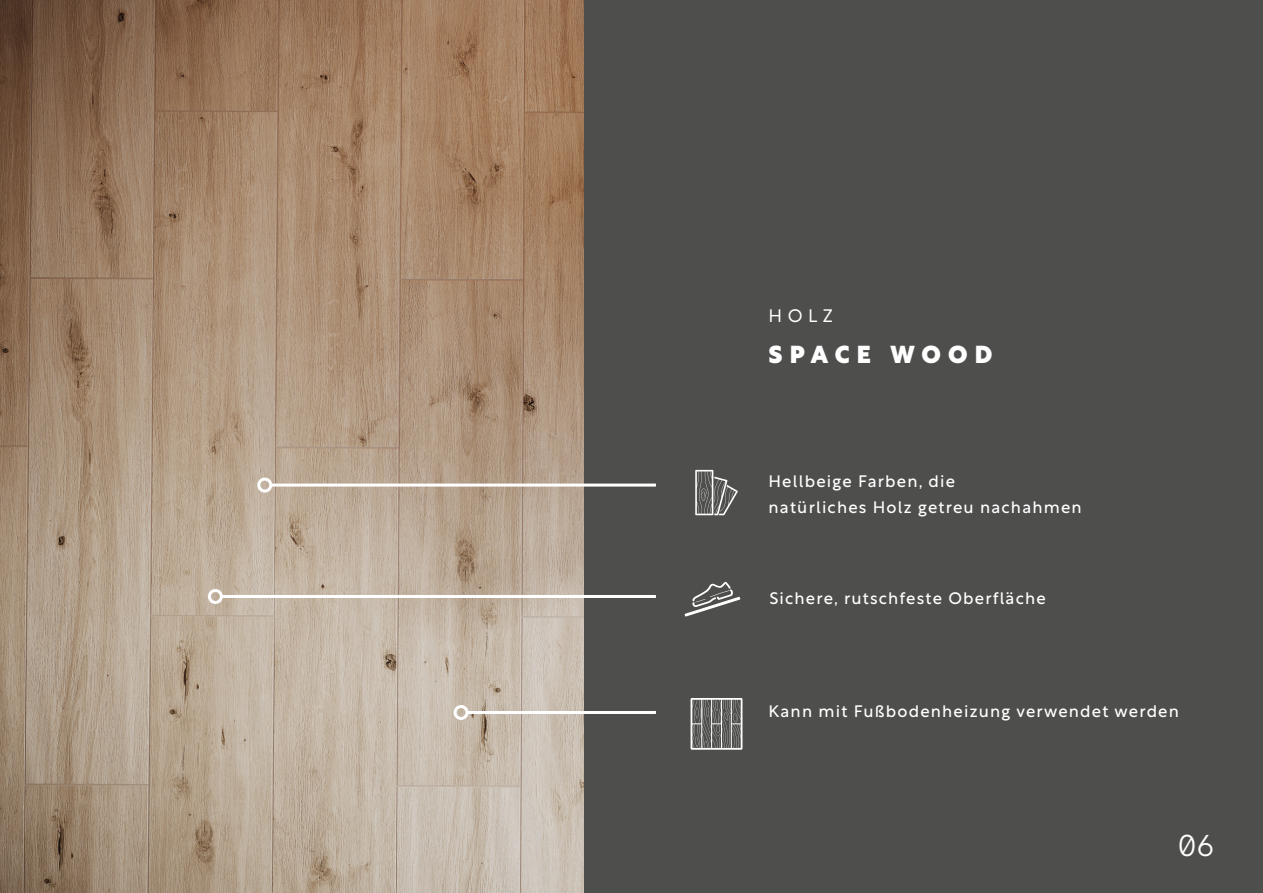
<style>
.page{position:relative;width:1263px;height:893px;background:#4e4e4d}
.page>*{position:absolute;margin:0;border:0;box-sizing:border-box;transform-origin:0 0}
.t1{font:300 30px "Rustica";color:#fff}
.t2{font:900 24px "Rustica";letter-spacing:.3em;color:#fff}
.t3{font:300 18px "Rustica";color:#fff}
.t4{font:16.5px/25.5px "Rustica";letter-spacing:.07em;color:#fff}
</style>
<div class="page">
<img style="left:0;top:0;width:583px;height:893px">
<hr style="left:271px;top:484px;width:385px;height:3px;background:#fff">
<div style="left:257px;top:478px;width:15px;height:15px;border:3px solid #fff;border-radius:50%"></div>
<hr style="left:221px;top:595px;width:435px;height:3px;background:#fff">
<div style="left:208px;top:589px;width:15px;height:15px;border:3px solid #fff;border-radius:50%"></div>
<hr style="left:467px;top:711px;width:189px;height:3px;background:#fff">
<div style="left:454px;top:705px;width:15px;height:15px;border:3px solid #fff;border-radius:50%"></div>
<svg style="left:695px;top:470px;width:43px;height:45px"></svg>
<svg style="left:690px;top:698px;width:52px;height:52px"></svg>
<svg style="left:684px;top:582px;width:56px;height:35px"></svg>
<p class="t3" style="left:769px;top:300px;width:66px">HOLZ</p>
<h2 class="t2" style="left:769px;top:333px;width:225px">SPACE WOOD</h2>
<p class="t4" style="left:769px;top:467px;width:315px">Hellbeige Farben, die<br>natürliches Holz getreu nachahmen</p>
<p class="t4" style="left:769px;top:583px;width:278px">Sichere, rutschfeste Oberfläche</p>
<p class="t4" style="left:769px;top:696px;width:412px">Kann mit Fußbodenheizung verwendet werden</p>
<h1 class="t1" style="left:1178px;top:819px;width:37px">06</h1>
</div>
